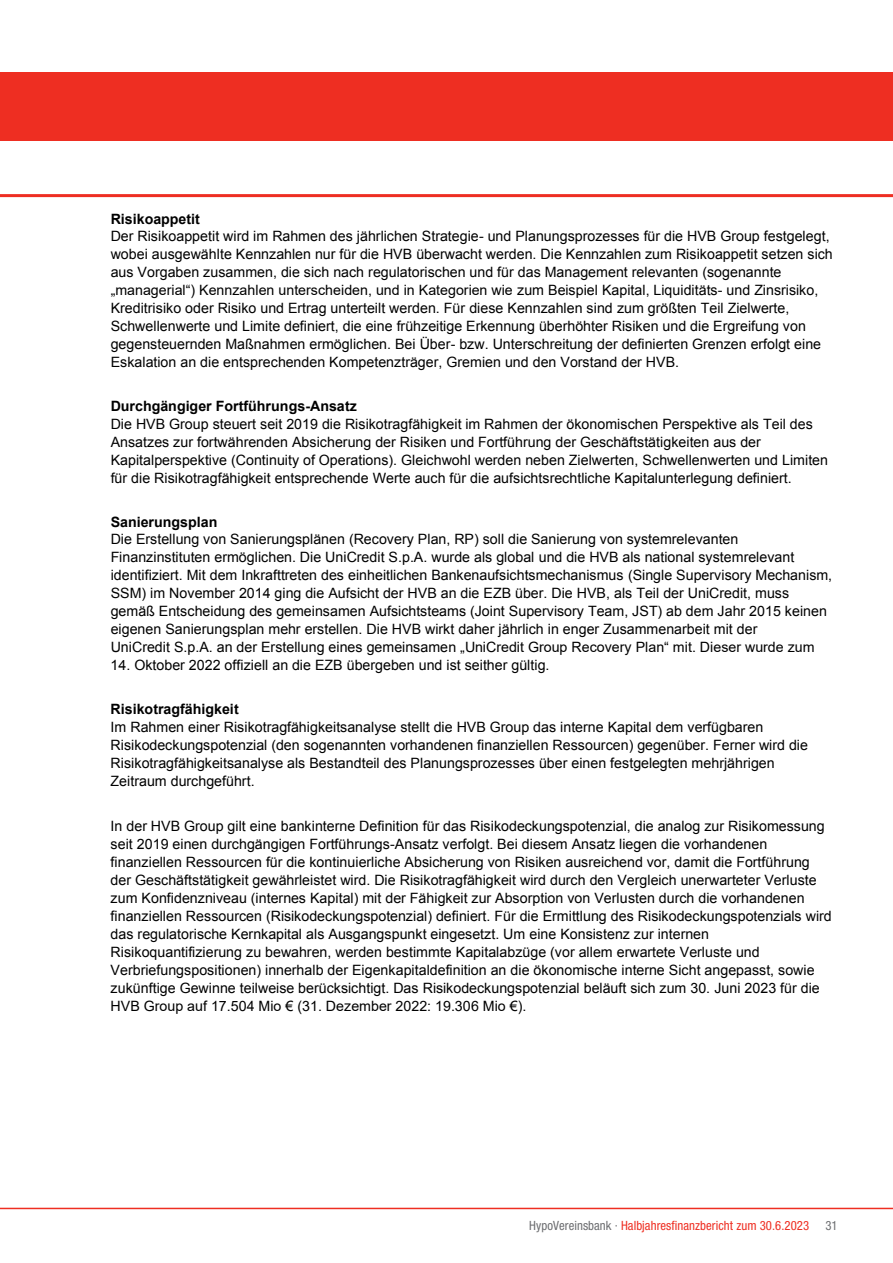
<style>
.page{position:relative;width:893px;height:1263px;background:#fff}
.page>*{position:absolute;margin:0;border:0;box-sizing:border-box;transform-origin:0 0}
.t1{font:14.25px/18px "Arial";color:#000}
.t2{font:700 14.25px "Arial";color:#000}
.t3{font:condensed 12.75px "Helvetica Neue LT Std";letter-spacing:.005em;color:#ee2e22}
.t4{font:condensed 12.75px "Helvetica Neue LT Std";color:#6c6d70}
.s1{color:#6c6d70}
</style>
<div class="page">
<hr style="left:0;top:1208px;width:893px;height:1px;background:#ee2e22">
<div style="left:0;top:72px;width:893px;height:68px;background:#ee2e22"></div>
<hr style="left:0;top:194px;width:893px;height:3px;background:#ee2e22">
<p class="t2" style="left:111px;top:210px;width:91px">Risikoappetit</p>
<p class="t1" style="left:111px;top:228px;width:724px">Der Risikoappetit wird im Rahmen des jährlichen Strategie- und Planungsprozesses für die HVB Group festgelegt, wobei ausgewählte Kennzahlen nur für die HVB überwacht werden. Die Kennzahlen zum Risikoappetit setzen sich aus Vorgaben zusammen, die sich nach regulatorischen und für das Management relevanten (sogenannte „managerial“) Kennzahlen unterscheiden, und in Kategorien wie zum Beispiel Kapital, Liquiditäts- und Zinsrisiko, Kreditrisiko oder Risiko und Ertrag unterteilt werden. Für diese Kennzahlen sind zum größten Teil Zielwerte, Schwellenwerte und Limite definiert, die eine frühzeitige Erkennung überhöhter Risiken und die Ergreifung von gegensteuernden Maßnahmen ermöglichen. Bei Über- bzw. Unterschreitung der definierten Grenzen erfolgt eine Eskalation an die entsprechenden Kompetenzträger, Gremien und den Vorstand der HVB.</p>
<p class="t2" style="left:111px;top:397px;width:248px">Durchgängiger Fortführungs-Ansatz</p>
<p class="t1" style="left:111px;top:415px;width:719px">Die HVB Group steuert seit 2019 die Risikotragfähigkeit im Rahmen der ökonomischen Perspektive als Teil des Ansatzes zur fortwährenden Absicherung der Risiken und Fortführung der Geschäftstätigkeiten aus der Kapitalperspektive (Continuity of Operations). Gleichwohl werden neben Zielwerten, Schwellenwerten und Limiten für die Risikotragfähigkeit entsprechende Werte auch für die aufsichtsrechtliche Kapitalunterlegung definiert.</p>
<p class="t2" style="left:111px;top:512px;width:108px">Sanierungsplan</p>
<p class="t1" style="left:111px;top:530px;width:723px">Die Erstellung von Sanierungsplänen (Recovery Plan, RP) soll die Sanierung von systemrelevanten Finanzinstituten ermöglichen. Die UniCredit S.p.A. wurde als global und die HVB als national systemrelevant identifiziert. Mit dem Inkrafttreten des einheitlichen Bankenaufsichtsmechanismus (Single Supervisory Mechanism, SSM) im November 2014 ging die Aufsicht der HVB an die EZB über. Die HVB, als Teil der UniCredit, muss gemäß Entscheidung des gemeinsamen Aufsichtsteams (Joint Supervisory Team, JST) ab dem Jahr 2015 keinen eigenen Sanierungsplan mehr erstellen. Die HVB wirkt daher jährlich in enger Zusammenarbeit mit der<br>UniCredit S.p.A. an der Erstellung eines gemeinsamen „UniCredit Group Recovery Plan“ mit. Dieser wurde zum</p>
<p class="t1" style="left:111px;top:656px;width:440px">14. Oktober 2022 offiziell an die EZB übergeben und ist seither gültig.</p>
<p class="t2" style="left:111px;top:700px;width:130px">Risikotragfähigkeit</p>
<p class="t1" style="left:111px;top:718px;width:699px">Im Rahmen einer Risikotragfähigkeitsanalyse stellt die HVB Group das interne Kapital dem verfügbaren Risikodeckungspotenzial (den sogenannten vorhandenen finanziellen Ressourcen) gegenüber. Ferner wird die Risikotragfähigkeitsanalyse als Bestandteil des Planungsprozesses über einen festgelegten mehrjährigen Zeitraum durchgeführt.</p>
<p class="t1" style="left:111px;top:817px;width:723px">In der HVB Group gilt eine bankinterne Definition für das Risikodeckungspotenzial, die analog zur Risikomessung seit 2019 einen durchgängigen Fortführungs-Ansatz verfolgt. Bei diesem Ansatz liegen die vorhandenen finanziellen Ressourcen für die kontinuierliche Absicherung von Risiken ausreichend vor, damit die Fortführung der Geschäftstätigkeit gewährleistet wird. Die Risikotragfähigkeit wird durch den Vergleich unerwarteter Verluste zum Konfidenzniveau (internes Kapital) mit der Fähigkeit zur Absorption von Verlusten durch die vorhandenen finanziellen Ressourcen (Risikodeckungspotenzial) definiert. Für die Ermittlung des Risikodeckungspotenzials wird das regulatorische Kernkapital als Ausgangspunkt eingesetzt. Um eine Konsistenz zur internen Risikoquantifizierung zu bewahren, werden bestimmte Kapitalabzüge (vor allem erwartete Verluste und Verbriefungspositionen) innerhalb der Eigenkapitaldefinition an die ökonomische interne Sicht angepasst, sowie zukünftige Gewinne teilweise berücksichtigt. Das Risikodeckungspotenzial beläuft sich zum 30. Juni 2023 für die HVB Group auf 17.504 Mio € (31. Dezember 2022: 19.306 Mio €).</p>
<p class="t3" style="left:529px;top:1218px;width:281px"><span class="s1">HypoVereinsbank ·</span> Halbjahresfinanzbericht zum 30.6.2023</p>
<p class="t4" style="left:825px;top:1218px;width:14px">31</p>
</div>
